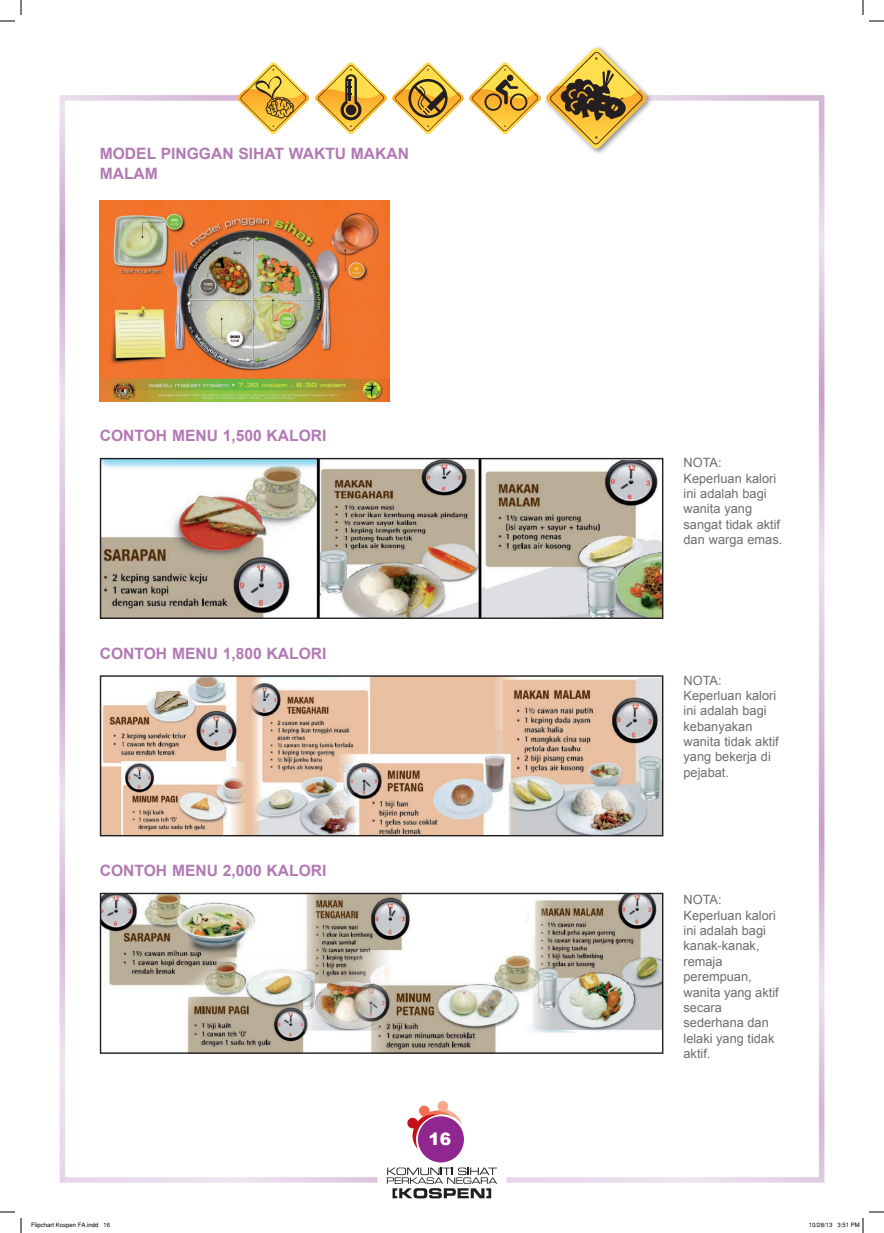
<style>
.page{position:relative;width:884px;height:1233px;background:#fff}
.page>*{position:absolute;margin:0;border:0;box-sizing:border-box;transform-origin:0 0}
.t1{font:900 17px "Arial";color:#fff}
.t2{font:700 15.6px/19.9px "Arial";color:#b279b4}
.t3{font:12.8px/15.3px "Arial";color:#6c6d70}
.t4{font:6px "Helvetica";color:#000}
</style>
<div class="page">
<img style="left:59px;top:46px;width:766px;height:1153px">
<svg style="left:0;top:1211px;width:15px;height:1px"></svg>
<svg style="left:869px;top:1211px;width:15px;height:1px"></svg>
<svg style="left:0;top:0;width:22px;height:22px"></svg>
<svg style="left:20px;top:1218px;width:2px;height:15px"></svg>
<svg style="left:862px;top:0;width:22px;height:22px"></svg>
<svg style="left:862px;top:1218px;width:2px;height:15px"></svg>
<p class="t2" style="left:100px;top:144px;width:311px">MODEL PINGGAN SIHAT WAKTU MAKAN<br>MALAM</p>
<p class="t2" style="left:100px;top:426px;width:228px">CONTOH MENU 1,500 KALORI</p>
<p class="t2" style="left:100px;top:643px;width:228px">CONTOH MENU 1,800 KALORI</p>
<p class="t2" style="left:100px;top:861px;width:228px">CONTOH MENU 2,000 KALORI</p>
<h1 class="t1" style="left:429px;top:1126px;width:24px">16</h1>
<p class="t3" style="left:683px;top:455px;width:100px">NOTA:<br>Keperluan kalori ini adalah bagi wanita yang sangat tidak aktif dan warga emas.</p>
<p class="t3" style="left:683px;top:672px;width:97px">NOTA:<br>Keperluan kalori ini adalah bagi kebanyakan wanita tidak aktif yang bekerja di pejabat.</p>
<p class="t3" style="left:683px;top:892px;width:97px">NOTA:<br>Keperluan kalori ini adalah bagi kanak-kanak, remaja perempuan, wanita yang aktif secara sederhana dan lelaki yang tidak aktif.</p>
<p class="t4" style="left:31px;top:1221px;width:81px">Flipchart Kospen FA.indd 16</p>
<p class="t4" style="left:809px;top:1221px;width:52px">10/28/13 3:51 PM</p>
</div>
